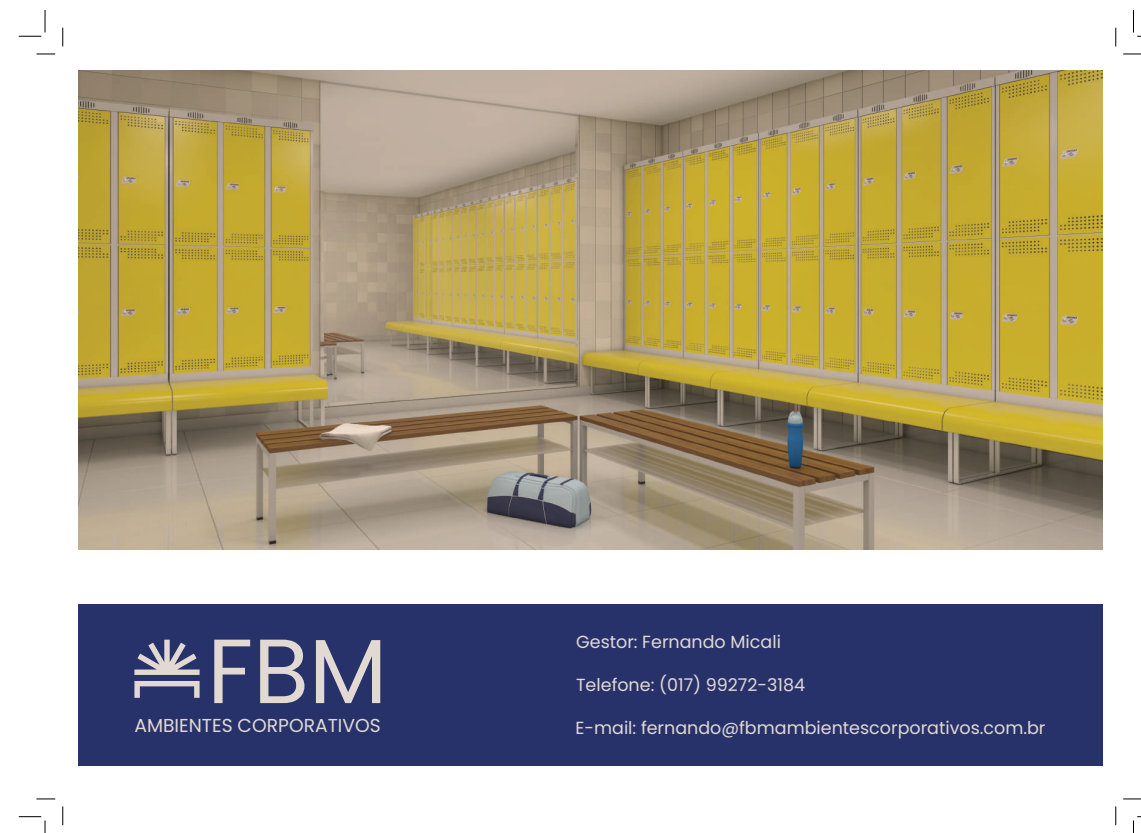
<style>
.page{position:relative;width:1141px;height:833px;background:#fff}
.page>*{position:absolute;margin:0;border:0;box-sizing:border-box;transform-origin:0 0}
.t1{font:90.88px "Poppins";color:#e2dad2}
.t2{font:18.75px "Poppins";color:#e2dad2}
.t3{font:17.5px "Poppins";color:#e1d9d2}
</style>
<div class="page">
<img style="left:78px;top:70px;width:1024px;height:479px">
<svg style="left:36px;top:53px;width:19px;height:2px"></svg>
<svg style="left:1123px;top:53px;width:17px;height:2px"></svg>
<svg style="left:36px;top:798px;width:19px;height:1px"></svg>
<svg style="left:1123px;top:798px;width:17px;height:1px"></svg>
<svg style="left:62px;top:28px;width:2px;height:18px"></svg>
<svg style="left:62px;top:806px;width:2px;height:18px"></svg>
<svg style="left:1115px;top:28px;width:1px;height:18px"></svg>
<svg style="left:1115px;top:806px;width:1px;height:18px"></svg>
<svg style="left:19px;top:10px;width:27px;height:27px"></svg>
<svg style="left:19px;top:816px;width:27px;height:16px"></svg>
<svg style="left:1133px;top:10px;width:7px;height:27px"></svg>
<svg style="left:1133px;top:816px;width:7px;height:16px"></svg>
<div style="left:78px;top:604px;width:1024px;height:161px;background:#27326b"></div>
<svg style="left:134px;top:681px;width:65px;height:16px"></svg>
<svg style="left:134px;top:639px;width:65px;height:35px"></svg>
<h1 class="t1" style="left:207px;top:618px;width:181px">FBM</h1>
<p class="t3" style="left:576px;top:631px;width:206px">Gestor: Fernando Micali</p>
<p class="t3" style="left:576px;top:674px;width:230px">Telefone: (017) 99272-3184</p>
<p class="t3" style="left:575px;top:717px;width:471px">E-mail: fernando@fbmambientescorporativos.com.br</p>
<p class="t2" style="left:134px;top:714px;width:248px">AMBIENTES CORPORATIVOS</p>
</div>
